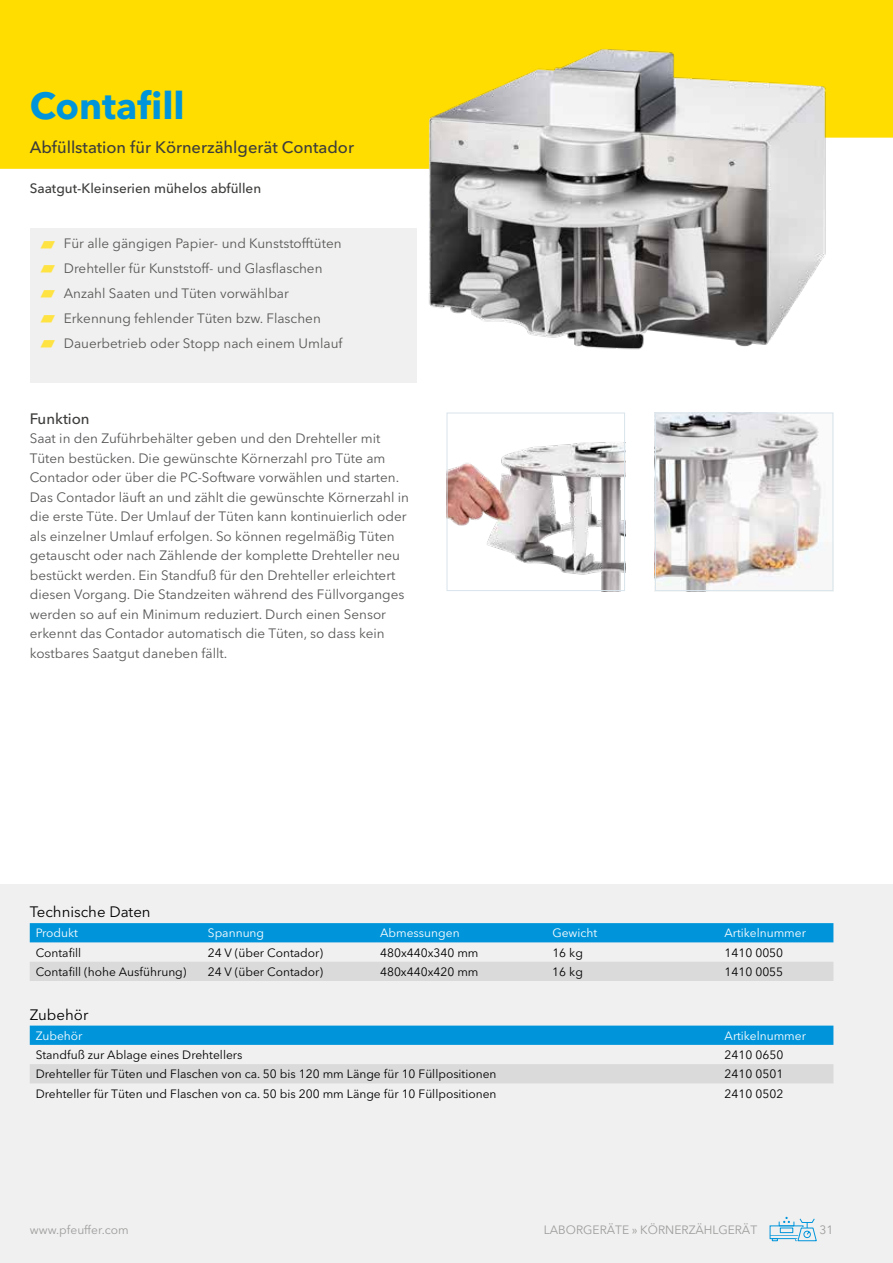
<style>
.page{position:relative;width:893px;height:1263px;background:#fff}
.page>*{position:absolute;margin:0;border:0;box-sizing:border-box;transform-origin:0 0}
.t1{font:700 37.5px "Avenir Next Cyr";color:#0095db}
.t2{font:36px "Arial Unicode MS";color:#ffe343;scale:.9 1}
.t3{font:500 16.5px "Avenir Next Cyr";color:#3c3c3b}
.t4{font:15px "Avenir Next Cyr";color:#000}
.t5{font:500 15px "Avenir Next Cyr";color:#3c3c3b}
.t6{font:13.5px/19.5px "Avenir Next Cyr";color:#575756}
.t7{font:500 13.5px "Avenir Next Cyr";color:#3c3c3b}
.t8{font:12px "Avenir Next Cyr";color:#000}
.t9{font:12px "Avenir Next Cyr";color:#fff}
.t10{font:12px "Avenir Next Cyr";color:#9d9d9c}
</style>
<div class="page">
<div style="left:0;top:884px;width:893px;height:379px;background:#f0f0f0"></div>
<div style="left:0;top:0;width:893px;height:138px;background:#fd0"></div>
<div style="left:0;top:138px;width:417px;height:31px;background:#fd0"></div>
<div style="left:30px;top:228px;width:387px;height:155px;background:#f0f0f0"></div>
<svg style="left:769px;top:1217px;width:48px;height:24px"></svg>
<img style="left:417px;top:49px;width:417px;height:301px">
<img style="left:448px;top:442px;width:175px;height:147px">
<div style="left:446px;top:412px;width:179px;height:179px;border:1px solid #d9e5ec"></div>
<img style="left:657px;top:414px;width:171px;height:175px">
<div style="left:655px;top:412px;width:178px;height:179px;border:1px solid #d9e5ec"></div>
<div style="left:30px;top:923px;width:803px;height:19px;background:#0095db"></div>
<div style="left:30px;top:962px;width:803px;height:19px;background:#dadada"></div>
<svg style="left:30px;top:1025px;width:803px;height:20px;background:#0898db"></svg>
<div style="left:30px;top:1064px;width:803px;height:19px;background:#dadada"></div>
<h1 class="t1" style="left:30px;top:83px;width:156px">Contafill</h1>
<p class="t3" style="left:30px;top:137px;width:326px">Abfüllstation für Körnerzählgerät Contador</p>
<p class="t7" style="left:30px;top:180px;width:233px">Saatgut-Kleinserien mühelos abfüllen</p>
<h2 class="t2" style="left:38px;top:219px;width:23px">▰</h2>
<p class="t6" style="left:64px;top:234px;width:279px">Für alle gängigen Papier- und Kunststofftüten</p>
<h2 class="t2" style="left:38px;top:244px;width:23px">▰</h2>
<p class="t6" style="left:64px;top:259px;width:260px">Drehteller für Kunststoff- und Glasflaschen</p>
<h2 class="t2" style="left:38px;top:268px;width:23px">▰</h2>
<p class="t6" style="left:64px;top:284px;width:227px">Anzahl Saaten und Tüten vorwählbar</p>
<h2 class="t2" style="left:38px;top:293px;width:23px">▰</h2>
<p class="t6" style="left:64px;top:308px;width:259px">Erkennung fehlender Tüten bzw. Flaschen</p>
<h2 class="t2" style="left:38px;top:318px;width:23px">▰</h2>
<p class="t6" style="left:64px;top:333px;width:280px">Dauerbetrieb oder Stopp nach einem Umlauf</p>
<p class="t5" style="left:30px;top:410px;width:61px">Funktion</p>
<p class="t6" style="left:30px;top:429px;width:381px">Saat in den Zuführbehälter geben und den Drehteller mit Tüten bestücken. Die gewünschte Körnerzahl pro Tüte am Contador oder über die PC-Software vorwählen und starten.<br>Das Contador läuft an und zählt die gewünschte Körnerzahl in die erste Tüte. Der Umlauf der Tüten kann kontinuierlich oder als einzelner Umlauf erfolgen. So können regelmäßig Tüten getauscht oder nach Zählende der komplette Drehteller neu bestückt werden. Ein Standfuß für den Drehteller erleichtert diesen Vorgang. Die Standzeiten während des Füllvorganges werden so auf ein Minimum reduziert. Durch einen Sensor erkennt das Contador automatisch die Tüten, so dass kein kostbares Saatgut daneben fällt.</p>
<p class="t4" style="left:30px;top:903px;width:122px">Technische Daten</p>
<p class="t9" style="left:36px;top:926px;width:44px">Produkt</p>
<p class="t9" style="left:208px;top:926px;width:58px">Spannung</p>
<p class="t9" style="left:380px;top:926px;width:81px">Abmessungen</p>
<p class="t9" style="left:552px;top:926px;width:46px">Gewicht</p>
<p class="t9" style="left:725px;top:926px;width:83px">Artikelnummer</p>
<p class="t8" style="left:36px;top:945px;width:47px">Contafill</p>
<p class="t8" style="left:208px;top:945px;width:117px">24 V (über Contador)</p>
<p class="t8" style="left:380px;top:945px;width:100px">480x440x340 mm</p>
<p class="t8" style="left:552px;top:945px;width:32px">16 kg</p>
<p class="t8" style="left:724px;top:945px;width:60px">1410 0050</p>
<p class="t8" style="left:36px;top:964px;width:152px">Contafill (hohe Ausführung)</p>
<p class="t8" style="left:208px;top:964px;width:117px">24 V (über Contador)</p>
<p class="t8" style="left:380px;top:964px;width:100px">480x440x420 mm</p>
<p class="t8" style="left:552px;top:964px;width:32px">16 kg</p>
<p class="t8" style="left:724px;top:964px;width:60px">1410 0055</p>
<p class="t4" style="left:30px;top:1005px;width:60px">Zubehör</p>
<p class="t9" style="left:36px;top:1028px;width:48px">Zubehör</p>
<p class="t9" style="left:725px;top:1028px;width:83px">Artikelnummer</p>
<p class="t8" style="left:36px;top:1048px;width:208px">Standfuß zur Ablage eines Drehtellers</p>
<p class="t8" style="left:725px;top:1048px;width:60px">2410 0650</p>
<p class="t8" style="left:36px;top:1067px;width:462px">Drehteller für Tüten und Flaschen von ca. 50 bis 120 mm Länge für 10 Füllpositionen</p>
<p class="t8" style="left:725px;top:1067px;width:60px">2410 0501</p>
<p class="t8" style="left:36px;top:1086px;width:462px">Drehteller für Tüten und Flaschen von ca. 50 bis 200 mm Länge für 10 Füllpositionen</p>
<p class="t8" style="left:725px;top:1086px;width:60px">2410 0502</p>
<p class="t10" style="left:544px;top:1222px;width:215px">LABORGERÄTE » KÖRNERZÄHLGERÄT</p>
<p class="t10" style="left:30px;top:1222px;width:101px">www.pfeuffer.com</p>
<p class="t10" style="left:819px;top:1222px;width:15px">31</p>
</div>
